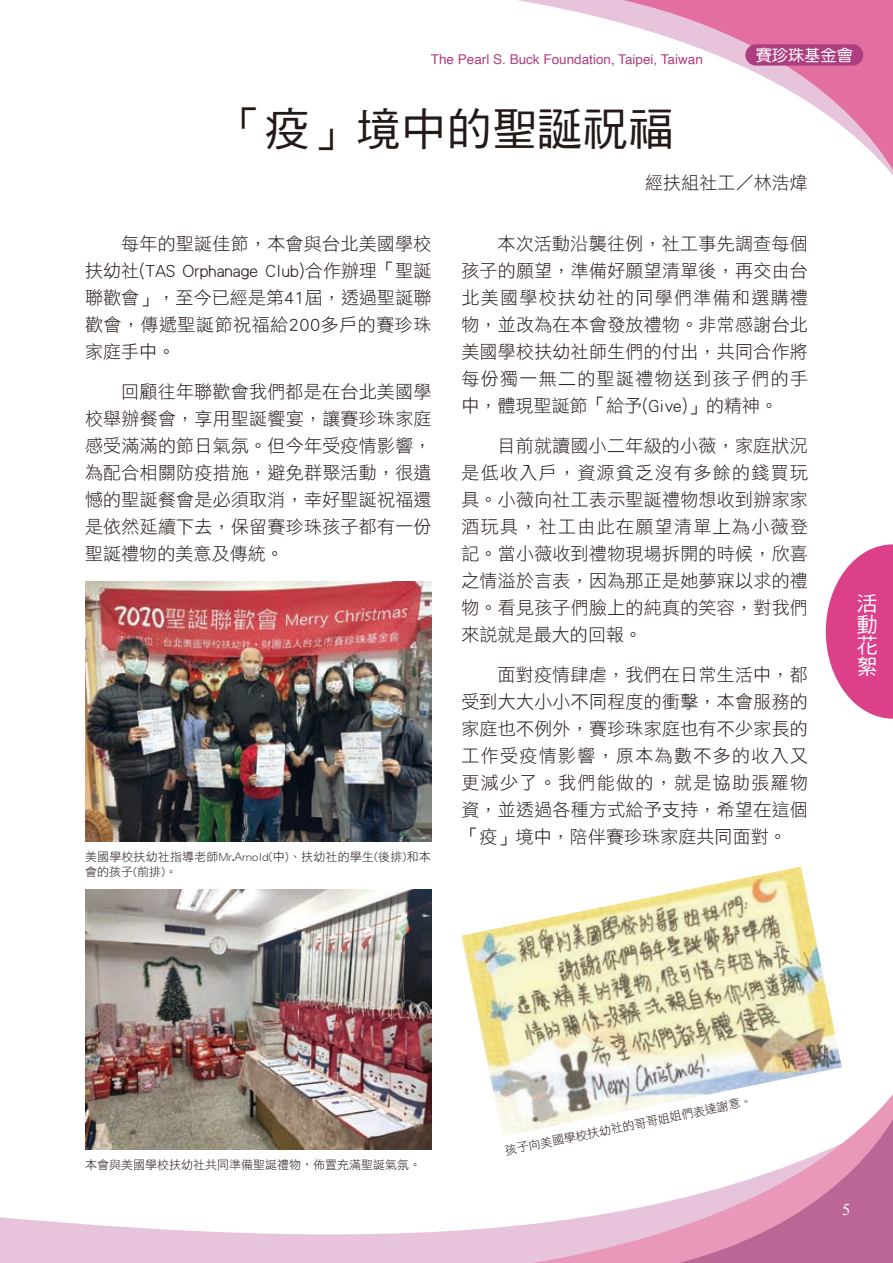
<style>
.page{position:relative;width:893px;height:1263px;background:#fff}
.page>*{position:absolute;margin:0;border:0;box-sizing:border-box;transform-origin:0 0}
.t1{font:45px "DF Hei Std W5";letter-spacing:.01em;color:#231916}
.t2{font:21px/21.1px "DF Hei Std W5";color:#fff;text-align:justify}
.t3{font:18px/27px "DF Li Hei Std W3";letter-spacing:.015em;color:#231916;text-align:justify}
.t4{font:18px "DF Hei Std W3";letter-spacing:.005em;color:#231916}
.t5{font:16.5px "Times New Roman";color:#fff}
.t6{font:16.2px "DF Yuan Std W5";color:#fff}
.t7{font:13.5px "Helvetica";color:#ac3e7e}
.t8{font:12px/15px "DF Hei Std W3";color:#231916}
</style>
<div class="page">
<svg style="left:0;top:1217px;width:431px;height:46px;fill:#e8c4dc"></svg>
<svg style="left:431px;top:1214px;width:174px;height:49px;fill:#e8c4dc"></svg>
<svg style="left:605px;top:1094px;width:288px;height:169px"></svg>
<svg style="left:547px;top:0;width:346px;height:175px"></svg>
<div style="left:745px;top:44px;width:118px;height:22px;background:#ac3e7e;border-radius:11px"></div>
<svg style="left:826px;top:544px;width:67px;height:175px"></svg>
<img style="left:85px;top:582px;width:347px;height:260px">
<img style="left:85px;top:890px;width:347px;height:260px">
<img style="left:461px;top:867px;width:381px;height:269px">
<p class="t7" style="left:431px;top:49px;width:273px">The Pearl S. Buck Foundation, Taipei, Taiwan</p>
<p class="t6" style="left:756px;top:46px;width:99px">賽珍珠基金會</p>
<h1 class="t1" style="left:219px;top:104px;width:456px">「疫」境中的聖誕祝福</h1>
<p class="t4" style="left:645px;top:172px;width:164px">經扶組社工／林浩煒</p>
<p class="t3" style="left:85px;top:230px;width:348px;text-indent:36px">每年的聖誕佳節，本會與台北美國學校扶幼社(TAS Orphanage Club)合作辦理「聖誕聯歡會」，至今已經是第41屆，透過聖誕聯歡會，傳遞聖誕節祝福給200多戶的賽珍珠家庭手中。</p>
<p class="t3" style="left:85px;top:378px;width:348px;text-indent:36px">回顧往年聯歡會我們都是在台北美國學校舉辦餐會，享用聖誕饗宴，讓賽珍珠家庭感受滿滿的節日氣氛。但今年受疫情影響，為配合相關防疫措施，避免群聚活動，很遺憾的聖誕餐會是必須取消，幸好聖誕祝福還是依然延續下去，保留賽珍珠孩子都有一份聖誕禮物的美意及傳統。</p>
<p class="t8" style="left:85px;top:849px;width:347px">美國學校扶幼社指導老師Mr.Arnold(中)、扶幼社的學生(後排)和本會的孩子(前排)。</p>
<p class="t3" style="left:461px;top:230px;width:348px;text-indent:36px">本次活動沿襲往例，社工事先調查每個孩子的願望，準備好願望清單後，再交由台北美國學校扶幼社的同學們準備和選購禮物，並改為在本會發放禮物。非常感謝台北美國學校扶幼社師生們的付出，共同合作將每份獨一無二的聖誕禮物送到孩子們的手中，體現聖誕節「給予(Give)」的精神。</p>
<p class="t3" style="left:461px;top:432px;width:348px;text-indent:36px">目前就讀國小二年級的小薇，家庭狀況是低收入戶，資源貧乏沒有多餘的錢買玩具。小薇向社工表示聖誕禮物想收到辦家家酒玩具，社工由此在願望清單上為小薇登記。當小薇收到禮物現場拆開的時候，欣喜之情溢於言表，因為那正是她夢寐以求的禮物。看見孩子們臉上的純真的笑容，對我們來說就是最大的回報。</p>
<p class="t3" style="left:461px;top:661px;width:348px;text-indent:36px">面對疫情肆虐，我們在日常生活中，都受到大大小小不同程度的衝擊，本會服務的家庭也不例外，賽珍珠家庭也有不少家長的工作受疫情影響，原本為數不多的收入又更減少了。我們能做的，就是協助張羅物資，並透過各種方式給予支持，希望在這個「疫」境中，陪伴賽珍珠家庭共同面對。</p>
<p class="t2" style="left:857px;top:592px;width:22px">活動花絮</p>
<p class="t8" style="left:85px;top:1156px;width:337px">本會與美國學校扶幼社共同準備聖誕禮物，佈置充滿聖誕氣氛。</p>
<p class="t8" style="left:503px;top:1142px;width:253px;rotate:-11deg">孩子向美國學校扶幼社的哥哥姐姐們表達謝意。</p>
<p class="t5" style="left:842px;top:1199px;width:10px">5</p>
</div>
